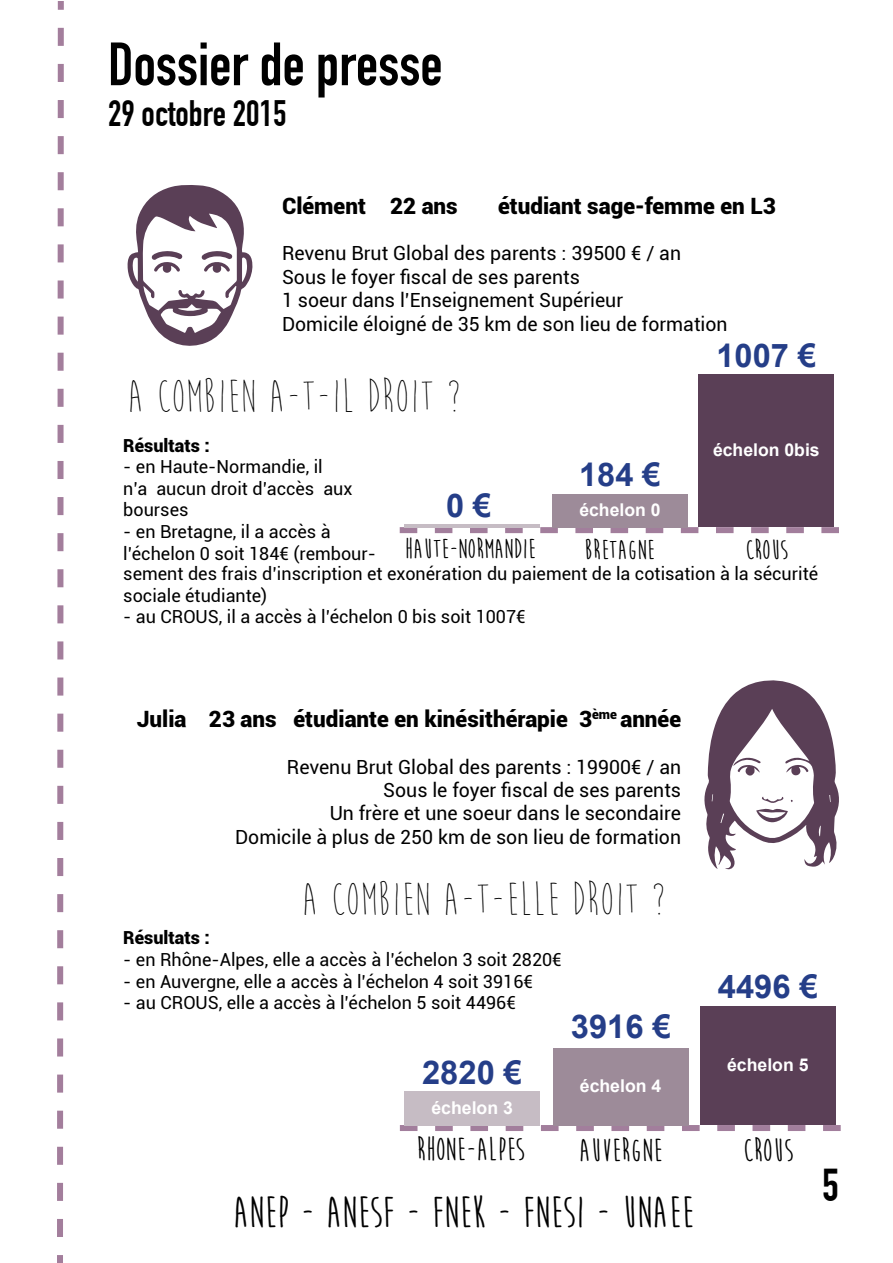
<style>
.page{position:relative;width:893px;height:1263px;background:#fff}
.page>*{position:absolute;margin:0;border:0;box-sizing:border-box;transform-origin:0 0}
.t1{font:700 60px "DIN Condensed";color:#000}
.t2{font:48px "Moon Flower";color:#000}
.t3{font:700 45px "Moon Flower";color:#000}
.t4{font:700 45px "DIN Condensed";color:#000}
.t5{font:700 36px "DIN Condensed";color:#000}
.t6{font:700 32.7px "Moon Flower";color:#000}
.t7{font:700 32.7px "Arial";color:#253e88}
.t8{font:700 32.55px "Arial";color:#253e88}
.t9{font:700 28.05px "Moon Flower";color:#000}
.t10{font:900 22.5px "Roboto";color:#000}
.t11{font:19.5px/23.4px "Roboto";color:#000}
.t12{font:18px/21.3px "Roboto";color:#000}
.t13{font:900 18px "Roboto";color:#000}
.t14{font:700 17.7px "Arial";color:#fff}
.t15{font:700 17.55px "Arial";color:#fff}
</style>
<div class="page">
<svg style="left:127px;top:185px;width:126px;height:161px"></svg>
<div style="left:58px;top:1px;width:6px;height:9px;background:#a37e9c"></div>
<svg style="left:57px;top:27px;width:7px;height:1210px"></svg>
<div style="left:57px;top:1255px;width:6px;height:8px;background:#a37e9c"></div>
<svg style="left:704px;top:680px;width:135px;height:190px"></svg>
<svg style="left:400px;top:1125px;width:441px;height:6px"></svg>
<div style="left:404px;top:1091px;width:136px;height:34px;background:#c6bcc4"></div>
<div style="left:553px;top:1048px;width:136px;height:77px;background:#9d8b99"></div>
<div style="left:700px;top:1006px;width:136px;height:119px;background:#5a3f56"></div>
<svg style="left:400px;top:527px;width:439px;height:6px"></svg>
<hr style="left:404px;top:525px;width:135px;height:3px;background:#c6bcc4">
<div style="left:552px;top:494px;width:135px;height:33px;background:#9d8b99"></div>
<div style="left:699px;top:374px;width:135px;height:153px;background:#5a3f56"></div>
<h1 class="t1" style="left:108px;top:29px;width:336px">Dossier de presse</h1>
<h3 class="t5" style="left:108px;top:93px;width:180px">29 octobre 2015</h3>
<p class="t10" style="left:282px;top:190px;width:177px">Clément 22 ans</p>
<p class="t10" style="left:498px;top:190px;width:279px">étudiant sage-femme en L3</p>
<p class="t11" style="left:282px;top:241px;width:447px">Revenu Brut Global des parents : 39500 € / an Sous le foyer fiscal de ses parents<br>1 soeur dans l’Enseignement Supérieur<br>Domicile éloigné de 35 km de son lieu de formation</p>
<h2 class="t2" style="left:128px;top:371px;width:336px">A COMBIEN A-T-IL DROIT ?</h2>
<h3 class="t8" style="left:716px;top:333px;width:101px">1007 €</h3>
<p class="t13" style="left:123px;top:432px;width:88px">Résultats :</p>
<p class="t12" style="left:123px;top:455px;width:231px">- en Haute-Normandie, il<br>n’a aucun droit d’accès aux bourses</p>
<p class="t12" style="left:123px;top:520px;width:696px">- en Bretagne, il a accès à<br>l’échelon 0 soit 184€ (rembour-<br>sement des frais d’inscription et exonération du paiement de la cotisation à la sécurité sociale étudiante)</p>
<p class="t12" style="left:123px;top:606px;width:404px">- au CROUS, il a accès à l’échelon 0 bis soit 1007€</p>
<p class="t15" style="left:713px;top:437px;width:108px">échelon 0bis</p>
<h3 class="t8" style="left:579px;top:451px;width:83px">184 €</h3>
<h3 class="t8" style="left:446px;top:483px;width:47px">0 €</h3>
<p class="t15" style="left:579px;top:498px;width:83px">échelon 0</p>
<h3 class="t9" style="left:405px;top:534px;width:132px">HAUTE-NORMANDIE</h3>
<h3 class="t9" style="left:585px;top:535px;width:72px">BRETAGNE</h3>
<h3 class="t9" style="left:745px;top:535px;width:44px">CROUS</h3>
<p class="t10" style="left:137px;top:703px;width:545px">Julia 23 ans étudiante en kinésithérapie 3<sup>ème</sup> année</p>
<p class="t11" style="left:235px;top:754px;width:448px;text-align:right">Revenu Brut Global des parents : 19900€ / an<br>Sous le foyer fiscal de ses parents<br>Un frère et une soeur dans le secondaire<br>Domicile à plus de 250 km de son lieu de formation</p>
<h2 class="t2" style="left:302px;top:874px;width:366px">A COMBIEN A-T-ELLE DROIT ?</h2>
<p class="t13" style="left:123px;top:925px;width:88px">Résultats :</p>
<p class="t12" style="left:123px;top:948px;width:440px">- en Rhône-Alpes, elle a accès à l’échelon 3 soit 2820€</p>
<p class="t12" style="left:123px;top:970px;width:411px">- en Auvergne, elle a accès à l’échelon 4 soit 3916€</p>
<p class="t12" style="left:123px;top:991px;width:394px">- au CROUS, elle a accès à l’échelon 5 soit 4496€</p>
<h3 class="t7" style="left:422px;top:1049px;width:102px">2820 €</h3>
<p class="t14" style="left:431px;top:1095px;width:83px">échelon 3</p>
<h3 class="t7" style="left:571px;top:1003px;width:102px">3916 €</h3>
<p class="t14" style="left:580px;top:1073px;width:83px">échelon 4</p>
<h3 class="t7" style="left:718px;top:964px;width:102px">4496 €</h3>
<p class="t14" style="left:727px;top:1052px;width:83px">échelon 5</p>
<h3 class="t6" style="left:417px;top:1132px;width:110px">RHONE-ALPES</h3>
<h3 class="t6" style="left:579px;top:1133px;width:85px">AUVERGNE</h3>
<h3 class="t6" style="left:743px;top:1133px;width:51px">CROUS</h3>
<h3 class="t3" style="left:233px;top:1189px;width:462px">ANEP - ANESF - FNEK - FNESI - UNAEE</h3>
<h3 class="t4" style="left:822px;top:1159px;width:18px">5</h3>
</div>
